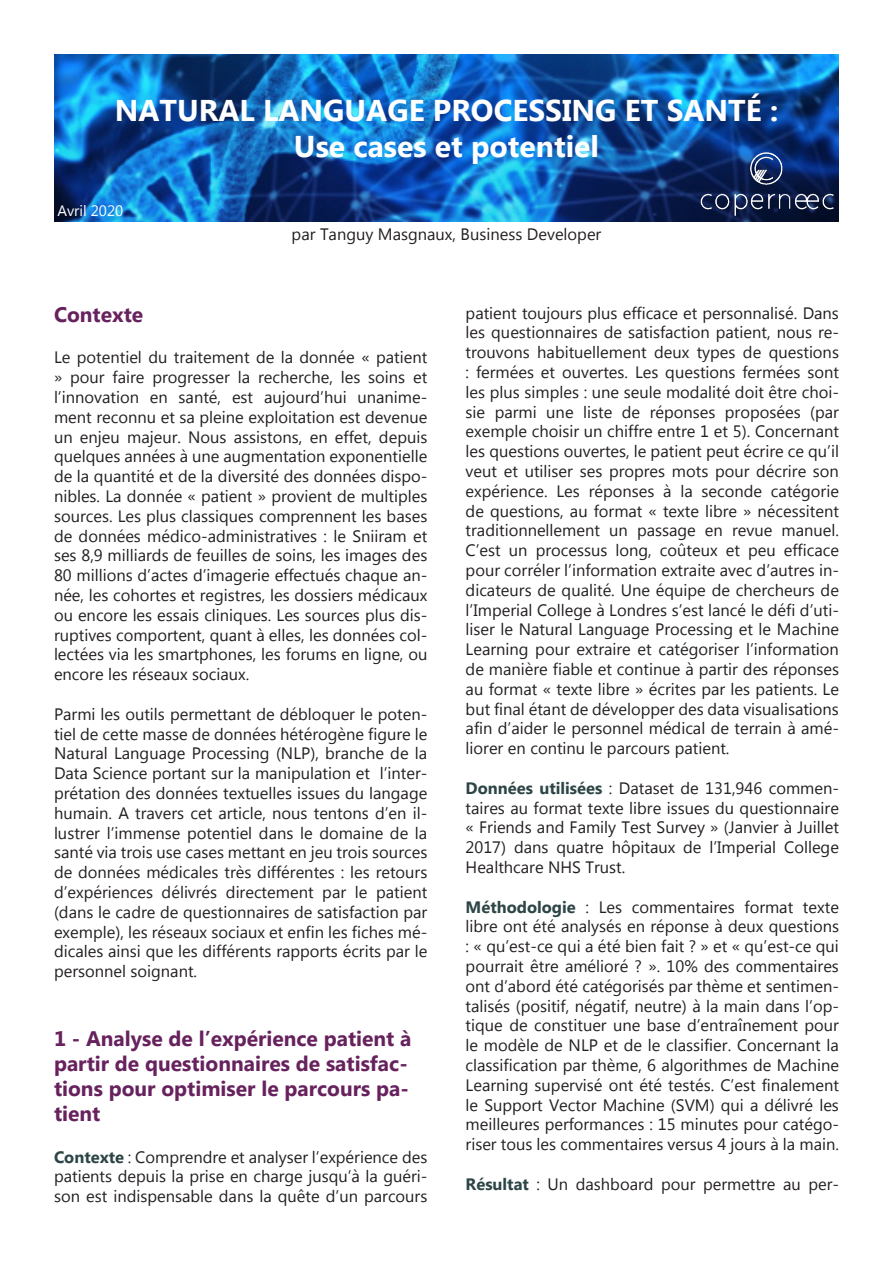
<style>
.page{position:relative;width:893px;height:1263px;background:#fff}
.page>*{position:absolute;margin:0;border:0;box-sizing:border-box;transform-origin:0 0}
.t1{font:700 30px "Microsoft New Tai Lue";color:#fff}
.t2{font:700 21px/25.2px "Microsoft New Tai Lue";color:#67225e}
.t3{font:16.5px/19.8px "Microsoft New Tai Lue";color:#231f20;text-align:justify}
.t4{font:15px "Microsoft New Tai Lue";color:#fff}
.s1{font-weight:700;color:#2d4546}
</style>
<div class="page">
<img style="left:54px;top:54px;width:785px;height:167px">
<img style="left:700px;top:151px;width:136px;height:66px">
<p class="t1" style="left:115px;top:93px;width:665px">NATURAL LANGUAGE PROCESSING ET SANTÉ :</p>
<p class="t1" style="left:294px;top:129px;width:306px">Use cases et potentiel</p>
<p class="t4" style="left:57px;top:202px;width:67px">Avril 2020</p>
<p class="t3" style="left:292px;top:225px;width:311px">par Tanguy Masgnaux, Business Developer</p>
<p class="t2" style="left:54px;top:304px;width:91px">Contexte</p>
<p class="t3" style="left:54px;top:349px;width:375px">Le potentiel du traitement de la donnée « patient » pour faire progresser la recherche, les soins et l’innovation en santé, est aujourd’hui unanime&shy;ment reconnu et sa pleine exploitation est devenue un enjeu majeur. Nous assistons, en effet, depuis quelques années à une augmentation exponentielle de la quantité et de la diversité des données dispo&shy;nibles. La donnée « patient » provient de multiples sources. Les plus classiques comprennent les bases de données médico-administratives : le Sniiram et ses 8,9 milliards de feuilles de soins, les images des 80 millions d’actes d’imagerie effectués chaque an&shy;née, les cohortes et registres, les dossiers médicaux ou encore les essais cliniques. Les sources plus dis&shy;ruptives comportent, quant à elles, les données col&shy;lectées via les smartphones, les forums en ligne, ou encore les réseaux sociaux.</p>
<p class="t3" style="left:54px;top:705px;width:375px">Parmi les outils permettant de débloquer le poten&shy;tiel de cette masse de données hétérogène figure le Natural Language Processing (NLP), branche de la Data Science portant sur la manipulation et l’inter&shy;prétation des données textuelles issues du langage humain. A travers cet article, nous tentons d’en il&shy;lustrer l’immense potentiel dans le domaine de la santé via trois use cases mettant en jeu trois sources de données médicales très différentes : les retours d’expériences délivrés directement par le patient (dans le cadre de questionnaires de satisfaction par exemple), les réseaux sociaux et enfin les fiches mé&shy;dicales ainsi que les différents rapports écrits par le personnel soignant.</p>
<p class="t2" style="left:54px;top:1027px;width:359px">1 - Analyse de l’expérience patient à partir de questionnaires de satisfac&shy;tions pour optimiser le parcours pa&shy;tient</p>
<p class="t3" style="left:54px;top:1148px;width:375px"><span class="s1">Contexte</span> : Comprendre et analyser l’expérience des patients depuis la prise en charge jusqu’à la guéri&shy;son est indispensable dans la quête d’un parcours</p>
<p class="t3" style="left:466px;top:304px;width:375px">patient toujours plus efficace et personnalisé. Dans les questionnaires de satisfaction patient, nous re&shy;trouvons habituellement deux types de questions : fermées et ouvertes. Les questions fermées sont les plus simples : une seule modalité doit être choi&shy;sie parmi une liste de réponses proposées (par exemple choisir un chiffre entre 1 et 5). Concernant les questions ouvertes, le patient peut écrire ce qu’il veut et utiliser ses propres mots pour décrire son expérience. Les réponses à la seconde catégorie de questions, au format « texte libre » nécessitent traditionnellement un passage en revue manuel.<br>C’est un processus long, coûteux et peu efficace pour corréler l’information extraite avec d’autres in&shy;dicateurs de qualité. Une équipe de chercheurs de l’Imperial College à Londres s’est lancé le défi d’uti&shy;liser le Natural Language Processing et le Machine Learning pour extraire et catégoriser l’information de manière fiable et continue à partir des réponses au format « texte libre » écrites par les patients. Le but final étant de développer des data visualisations afin d’aider le personnel médical de terrain à amé&shy;liorer en continu le parcours patient.</p>
<p class="t3" style="left:466px;top:779px;width:375px"><span class="s1">Données utilisées</span> : Dataset de 131,946 commen&shy;taires au format texte libre issues du questionnaire « Friends and Family Test Survey » (Janvier à Juillet 2017) dans quatre hôpitaux de l’Imperial College Healthcare NHS Trust.</p>
<p class="t3" style="left:466px;top:898px;width:375px"><span class="s1">Méthodologie</span> : Les commentaires format texte libre ont été analysés en réponse à deux questions : « qu’est-ce qui a été bien fait ? » et « qu’est-ce qui pourrait être amélioré ? ». 10% des commentaires ont d’abord été catégorisés par thème et sentimen&shy;talisés (positif, négatif, neutre) à la main dans l’op&shy;tique de constituer une base d’entraînement pour le modèle de NLP et de le classifier. Concernant la classification par thème, 6 algorithmes de Machine Learning supervisé ont été testés. C’est finalement le Support Vector Machine (SVM) qui a délivré les meilleures performances : 15 minutes pour catégo&shy;riser tous les commentaires versus 4 jours à la main.</p>
<p class="t3" style="left:466px;top:1175px;width:375px"><span class="s1">Résultat</span> : Un dashboard pour permettre au per-</p>
</div>
